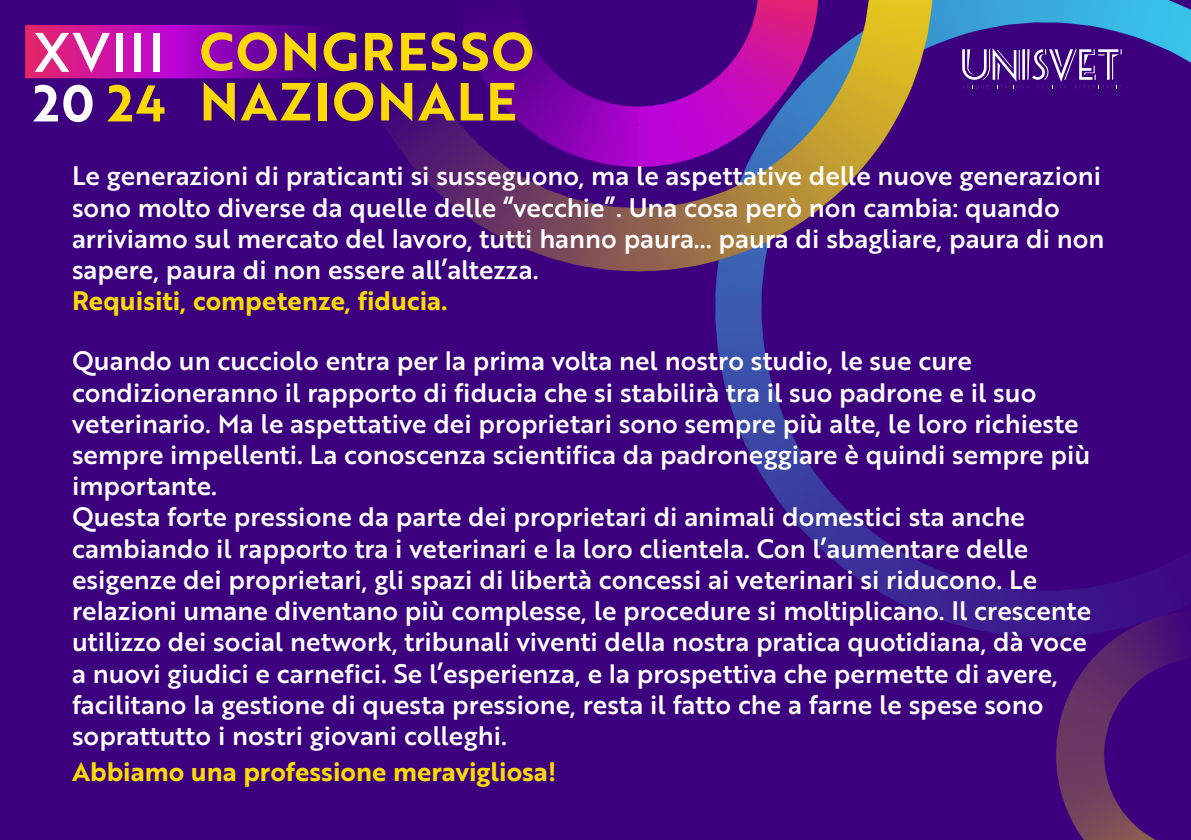
<style>
.page{position:relative;width:1191px;height:840px;background:#fff}
.page>*{position:absolute;margin:0;border:0;box-sizing:border-box;transform-origin:0 0}
.t1{font:54px "Brother 1816 Medium";letter-spacing:.04em;color:#fff}
.t2{font:52px/50px "Brother 1816 Bold";letter-spacing:.04em;color:#fad906}
.t3{font:50px "Brother 1816 Bold";color:#fff}
.t4{font:26px/31.2px "Brother 1816 Medium";color:#fff}
.t5{font:26px "Brother 1816 Bold";color:#fad906}
.s1{color:#fad906}
</style>
<div class="page">
<img style="left:0;top:0;width:1191px;height:839px">
<svg style="left:962px;top:48px;width:159px;height:40px"></svg>
<h1 class="t1" style="left:33px;top:12px;width:133px">XVIII</h1>
<h3 class="t3" style="left:33px;top:65px;width:134px">20 <span class="s1">24</span></h3>
<h2 class="t2" style="left:200px;top:25px;width:336px">CONGRESSO<br>NAZIONALE</h2>
<p class="t4" style="left:72px;top:159px;width:1034px">Le generazioni di praticanti si susseguono, ma le aspettative delle nuove generazioni sono molto diverse da quelle delle “vecchie”. Una cosa però non cambia: quando arriviamo sul mercato del lavoro, tutti hanno paura… paura di sbagliare, paura di non sapere, paura di non essere all’altezza.</p>
<p class="t5" style="left:72px;top:281px;width:377px">Requisiti, competenze, fiducia.</p>
<p class="t4" style="left:72px;top:344px;width:1020px">Quando un cucciolo entra per la prima volta nel nostro studio, le sue cure condizioneranno il rapporto di fiducia che si stabilirà tra il suo padrone e il suo veterinario. Ma le aspettative dei proprietari sono sempre più alte, le loro richieste sempre impellenti. La conoscenza scientifica da padroneggiare è quindi sempre più importante.</p>
<p class="t4" style="left:72px;top:500px;width:1020px">Questa forte pressione da parte dei proprietari di animali domestici sta anche cambiando il rapporto tra i veterinari e la loro clientela. Con l’aumentare delle esigenze dei proprietari, gli spazi di libertà concessi ai veterinari si riducono. Le relazioni umane diventano più complesse, le procedure si moltiplicano. Il crescente utilizzo dei social network, tribunali viventi della nostra pratica quotidiana, dà voce a nuovi giudici e carnefici. Se l’esperienza, e la prospettiva che permette di avere, facilitano la gestione di questa pressione, resta il fatto che a farne le spese sono soprattutto i nostri giovani colleghi.</p>
<p class="t5" style="left:72px;top:751px;width:486px">Abbiamo una professione meravigliosa!</p>
</div>
